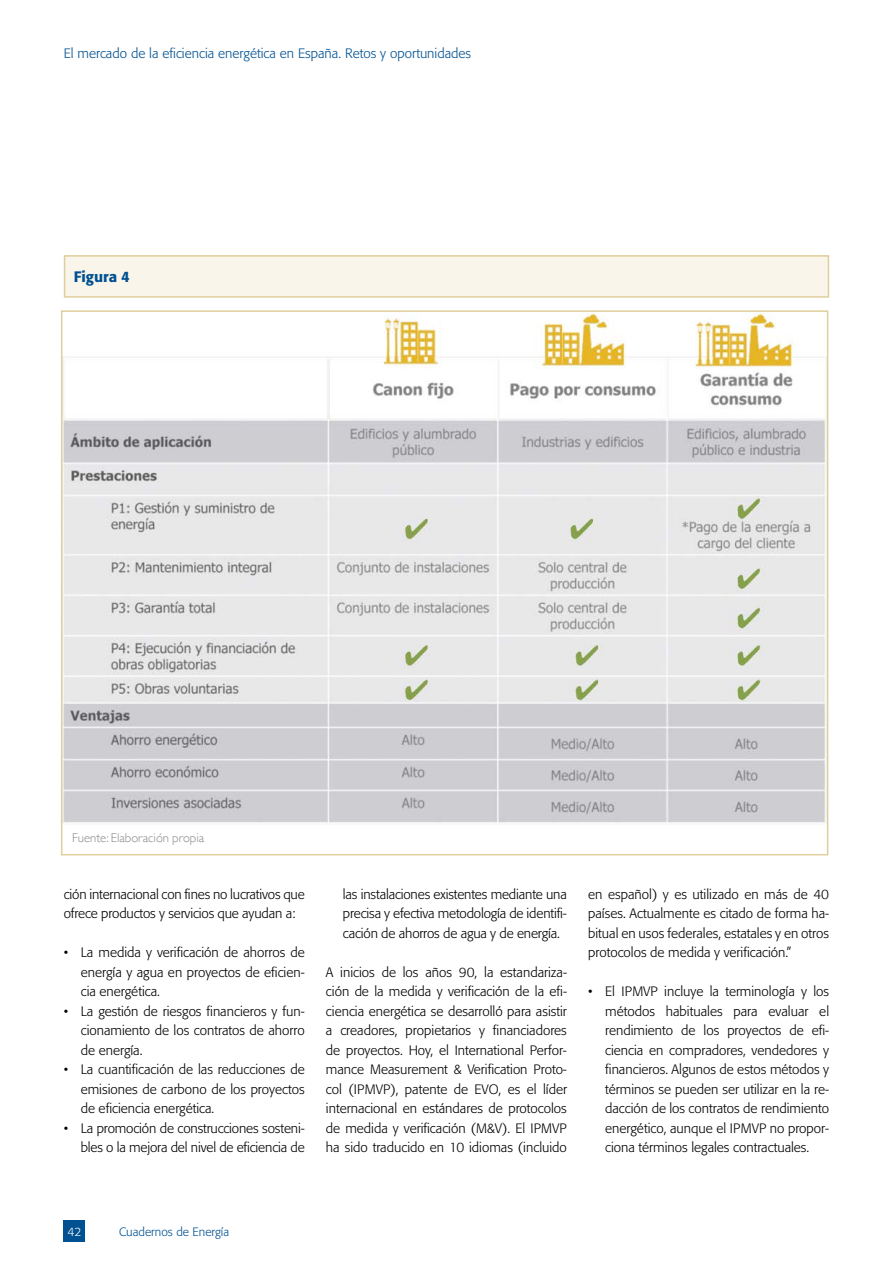
<style>
.page{position:relative;width:893px;height:1263px;background:#fff}
.page>*{position:absolute;margin:0;border:0;box-sizing:border-box;transform-origin:0 0}
.t1{font:500 15px "Formata";color:#005192}
.t2{font:300 13.5px/19.5px "Formata";color:#000;text-align:justify}
.t3{font:300 13.5px "Formata";color:#005192}
.t4{font:300 12.75px "Gill Sans";color:#87888a}
.t5{font:300 12px "Formata";color:#005192}
.t6{font:300 12px "Formata";color:#fff}
</style>
<div class="page">
<div style="left:64px;top:1220px;width:21px;height:22px;background:#005192"></div>
<div style="left:65px;top:256px;width:763px;height:41px;background:#f9f5ea"></div>
<div style="left:64px;top:255px;width:765px;height:43px;border:2px solid #dfcf9b"></div>
<img style="left:64px;top:313px;width:761px;height:510px">
<p class="t3" style="left:64px;top:46px;width:409px">El mercado de la eficiencia energética en España. Retos y oportunidades</p>
<p class="t1" style="left:74px;top:268px;width:58px">Figura 4</p>
<p class="t4" style="left:72px;top:828px;width:133px">Fuente: Elaboración propia</p>
<p class="t2" style="left:64px;top:884px;width:242px">ción internacional con fines no lucrativos que ofrece productos y servicios que ayudan a:</p>
<p class="t2" style="left:81px;top:943px;width:225px;text-indent:-17px">• La medida y verificación de ahorros de energía y agua en proyectos de eficien&shy;cia energética.</p>
<p class="t2" style="left:81px;top:1001px;width:225px;text-indent:-17px">• La gestión de riesgos financieros y fun&shy;cionamiento de los contratos de ahorro de energía.</p>
<p class="t2" style="left:81px;top:1060px;width:225px;text-indent:-17px">• La cuantificación de las reducciones de emisiones de carbono de los proyectos de eficiencia energética.</p>
<p class="t2" style="left:64px;top:1118px;width:242px;text-align:right">• La promoción de construcciones sosteni&shy;bles o la mejora del nivel de eficiencia de</p>
<p class="t2" style="left:343px;top:884px;width:225px">las instalaciones existentes mediante una precisa y efectiva metodología de identifi&shy;cación de ahorros de agua y de energía.</p>
<p class="t2" style="left:326px;top:962px;width:243px">A inicios de los años 90, la estandariza&shy;ción de la medida y verificación de la efi&shy;ciencia energética se desarrolló para asistir a creadores, propietarios y financiadores de proyectos. Hoy, el International Perfor&shy;mance Measurement &amp; Verification Proto&shy;col (IPMVP), patente de EVO, es el líder internacional en estándares de protocolos de medida y verificación (M&amp;V). El IPMVP ha sido traducido en 10 idiomas (incluido</p>
<p class="t2" style="left:588px;top:884px;width:242px">en español) y es utilizado en más de 40 países. Actualmente es citado de forma ha&shy;bitual en usos federales, estatales y en otros protocolos de medida y verificación.”</p>
<p class="t2" style="left:605px;top:982px;width:225px;text-indent:-17px">• El IPMVP incluye la terminología y los métodos habituales para evaluar el rendimiento de los proyectos de efi&shy;ciencia en compradores, vendedores y financieros. Algunos de estos métodos y términos se pueden ser utilizar en la re&shy;dacción de los contratos de rendimiento energético, aunque el IPMVP no propor&shy;ciona términos legales contractuales.</p>
<p class="t6" style="left:67px;top:1224px;width:15px">42</p>
<p class="t5" style="left:119px;top:1224px;width:112px">Cuadernos de Energía</p>
</div>
